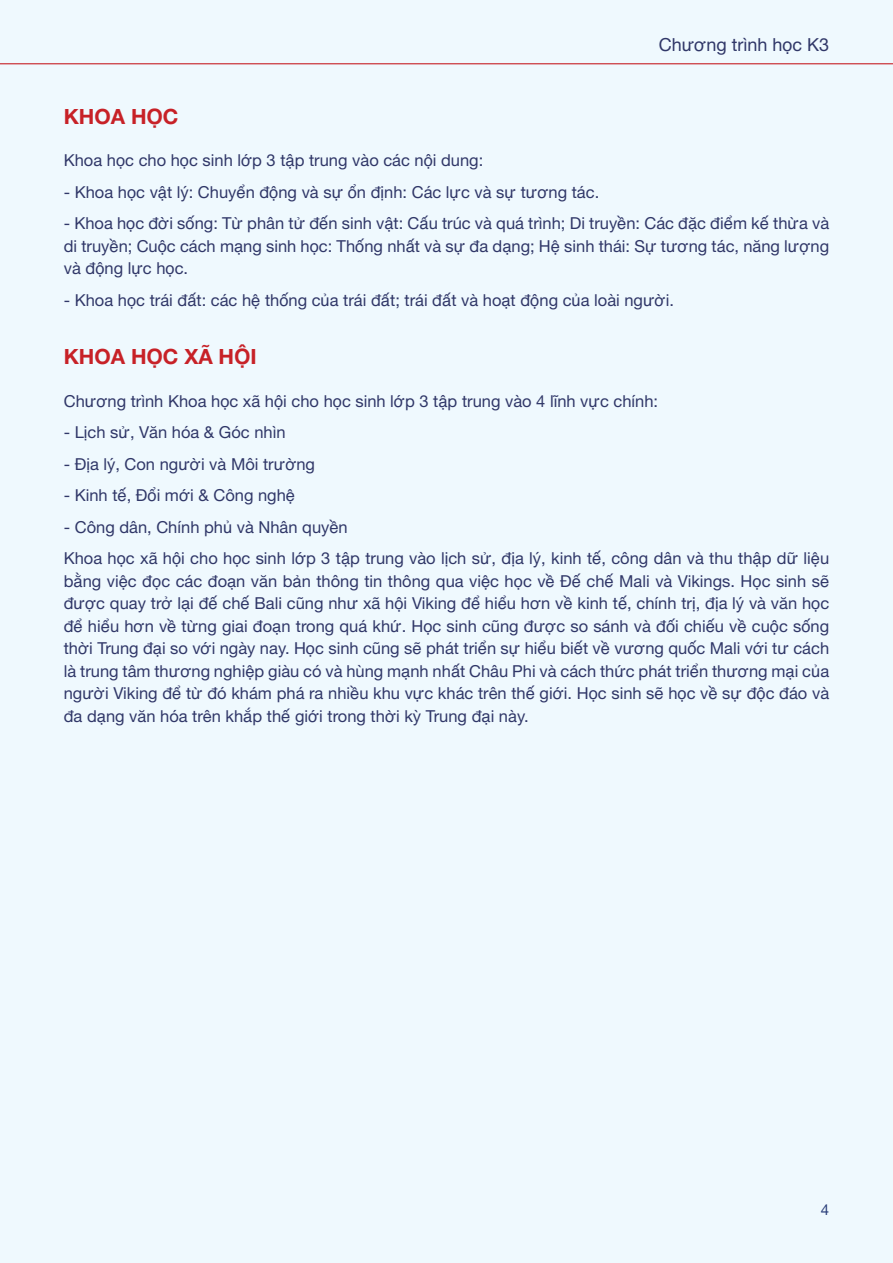
<style>
.page{position:relative;width:893px;height:1263px;background:#eff9fe}
.page>*{position:absolute;margin:0;border:0;box-sizing:border-box;transform-origin:0 0}
.t1{font:700 21px "Helvetica Neue";color:#c72127}
.t2{font:18px "Helvetica Neue";color:#303768}
.t3{font:16.5px/22.5px "Helvetica Neue";color:#303768;text-align:justify}
.t4{font:15px "Helvetica Neue";color:#273c78}
</style>
<div class="page">
<hr style="left:0;top:63px;width:893px;height:1px;background:#c72127">
<p class="t1" style="left:64px;top:100px;width:116px">KHOA HỌC</p>
<p class="t2" style="left:659px;top:31px;width:172px">Chương trình học K3</p>
<p class="t3" style="left:64px;top:150px;width:421px">Khoa học cho học sinh lớp 3 tập trung vào các nội dung:</p>
<p class="t3" style="left:64px;top:182px;width:537px">- Khoa học vật lý: Chuyển động và sự ổn định: Các lực và sự tương tác.</p>
<p class="t3" style="left:64px;top:213px;width:767px">- Khoa học đời sống: Từ phân tử đến sinh vật: Cấu trúc và quá trình; Di truyền: Các đặc điểm kế thừa và di truyền; Cuộc cách mạng sinh học: Thống nhất và sự đa dạng; Hệ sinh thái: Sự tương tác, năng lượng và động lực học.</p>
<p class="t3" style="left:64px;top:290px;width:612px">- Khoa học trái đất: các hệ thống của trái đất; trái đất và hoạt động của loài người.</p>
<p class="t1" style="left:64px;top:340px;width:194px">KHOA HỌC XÃ HỘI</p>
<p class="t3" style="left:64px;top:390px;width:596px">Chương trình Khoa học xã hội cho học sinh lớp 3 tập trung vào 4 lĩnh vực chính:</p>
<p class="t3" style="left:64px;top:422px;width:223px">- Lịch sử, Văn hóa &amp; Góc nhìn</p>
<p class="t3" style="left:64px;top:453px;width:253px">- Địa lý, Con người và Môi trường</p>
<p class="t3" style="left:64px;top:485px;width:233px">- Kinh tế, Đổi mới &amp; Công nghệ</p>
<p class="t3" style="left:64px;top:512px;width:767px;line-height:31.5px">- Công dân, Chính phủ và Nhân quyền<br>Khoa học xã hội cho học sinh lớp 3 tập trung vào lịch sử, địa lý, kinh tế, công dân và thu thập dữ liệu</p>
<p class="t3" style="left:64px;top:570px;width:767px">bằng việc đọc các đoạn văn bản thông tin thông qua việc học về Đế chế Mali và Vikings. Học sinh sẽ được quay trở lại đế chế Bali cũng như xã hội Viking để hiểu hơn về kinh tế, chính trị, địa lý và văn học để hiểu hơn về từng giai đoạn trong quá khứ. Học sinh cũng được so sánh và đối chiếu về cuộc sống thời Trung đại so với ngày nay. Học sinh cũng sẽ phát triển sự hiểu biết về vương quốc Mali với tư cách là trung tâm thương nghiệp giàu có và hùng mạnh nhất Châu Phi và cách thức phát triển thương mại của người Viking để từ đó khám phá ra nhiều khu vực khác trên thế giới. Học sinh sẽ học về sự độc đáo và đa dạng văn hóa trên khắp thế giới trong thời kỳ Trung đại này.</p>
<p class="t4" style="left:821px;top:1199px;width:10px">4</p>
</div>
